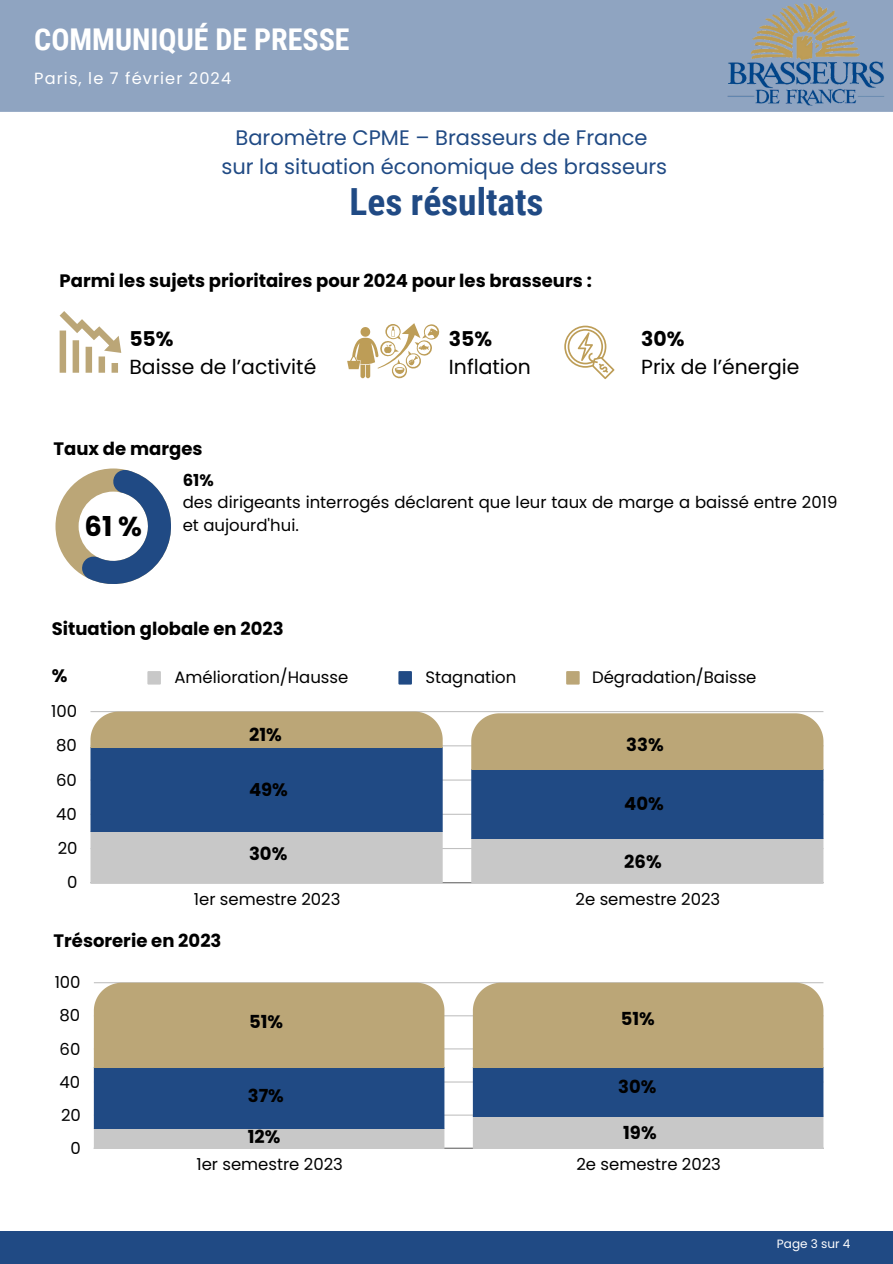
<style>
.page{position:relative;width:893px;height:1264px;background:#fff}
.page>*{position:absolute;margin:0;border:0;box-sizing:border-box;transform-origin:0 0}
.t1{font:700 37.35px "Roboto Condensed";color:#204a84}
.t2{font:700 30px "Roboto Condensed";color:#fff}
.t3{font:700 27.45px "Poppins";color:#000}
.t4{font:21px/29.2px "Poppins";color:#204a84;text-align:center}
.t5{font:20.4px/28px "Poppins";color:#000}
.t6{font:700 18px "Poppins";color:#000}
.t7{font:700 17.85px "Poppins";color:#000}
.t8{font:16.5px/22.5px "Poppins";color:#000}
.t9{font:16.2px "Poppins";letter-spacing:.07em;color:#fff}
.t10{font:12px "Poppins";color:#fff}
.s1{font-weight:700}
</style>
<div class="page">
<div style="left:369px;top:1230px;width:523px;height:33px;background:#204a84"></div>
<div style="left:0;top:1230px;width:664px;height:33px;background:#204a84"></div>
<div style="left:0;top:0;width:892px;height:112px;background:#8fa4c1"></div>
<img style="left:727px;top:3px;width:157px;height:103px">
<svg style="left:55px;top:468px;width:116px;height:116px"></svg>
<svg style="left:60px;top:311px;width:61px;height:62px"></svg>
<svg style="left:347px;top:323px;width:92px;height:56px"></svg>
<svg style="left:564px;top:325px;width:50px;height:54px"></svg>
<svg style="left:147px;top:671px;width:14px;height:13px"></svg>
<svg style="left:398px;top:671px;width:14px;height:13px"></svg>
<svg style="left:566px;top:671px;width:13px;height:13px"></svg>
<hr style="left:90px;top:848px;width:733px;height:1px;background:#000">
<hr style="left:90px;top:813px;width:733px;height:1px;background:#000">
<hr style="left:90px;top:779px;width:733px;height:1px;background:#000">
<hr style="left:90px;top:745px;width:733px;height:1px;background:#000">
<hr style="left:90px;top:711px;width:733px;height:1px;background:#000">
<hr style="left:90px;top:882px;width:733px;height:1px;background:#000">
<svg style="left:90px;top:711px;width:352px;height:171px;background:#738396"></svg>
<svg style="left:471px;top:713px;width:352px;height:169px;background:#7f8992"></svg>
<hr style="left:94px;top:1114px;width:729px;height:1px;background:#000">
<hr style="left:94px;top:1081px;width:729px;height:1px;background:#000">
<hr style="left:94px;top:1048px;width:729px;height:1px;background:#000">
<hr style="left:94px;top:1015px;width:729px;height:1px;background:#000">
<hr style="left:94px;top:982px;width:729px;height:1px;background:#000">
<hr style="left:94px;top:1147px;width:729px;height:1px;background:#000">
<svg style="left:94px;top:982px;width:350px;height:166px;background:#848886"></svg>
<svg style="left:473px;top:982px;width:350px;height:166px;background:#90918b"></svg>
<p class="t2" style="left:34px;top:22px;width:317px">COMMUNIQUÉ DE PRESSE</p>
<h6 class="t9" style="left:34px;top:67px;width:198px">Paris, le 7 février 2024</h6>
<h3 class="t4" style="left:221px;top:123px;width:447px">Baromètre CPME – Brasseurs de France sur la situation économique des brasseurs</h3>
<h1 class="t1" style="left:349px;top:180px;width:195px">Les résultats</h1>
<p class="t6" style="left:60px;top:268px;width:533px">Parmi les sujets prioritaires pour 2024 pour les brasseurs :</p>
<h3 class="t5" style="left:129px;top:324px;width:188px"><span class="s1">55%<br></span>Baisse de l’activité</h3>
<p class="t5" style="left:449px;top:324px;width:83px"><span class="s1">35%<br></span>Inflation</p>
<p class="t5" style="left:641px;top:324px;width:160px"><span class="s1">30%<br></span>Prix de l’énergie</p>
<h4 class="t6" style="left:54px;top:436px;width:150px">Taux de marges</h4>
<h3 class="t3" style="left:85px;top:507px;width:59px">61%</h3>
<h4 class="t8" style="left:183px;top:468px;width:656px"><span class="s1">61%<br></span>des dirigeants interrogés déclarent que leur taux de marge a baissé entre 2019 et aujourd'hui.</h4>
<h3 class="t6" style="left:52px;top:616px;width:233px">Situation globale en 2023</h3>
<h3 class="t6" style="left:52px;top:663px;width:17px">%</h3>
<p class="t8" style="left:51px;top:700px;width:27px">100</p>
<p class="t8" style="left:56px;top:734px;width:22px">80</p>
<p class="t8" style="left:56px;top:768px;width:22px">60</p>
<p class="t8" style="left:56px;top:803px;width:22px">40</p>
<p class="t8" style="left:58px;top:837px;width:21px">20</p>
<p class="t8" style="left:67px;top:871px;width:12px">0</p>
<p class="t8" style="left:174px;top:666px;width:175px">Amélioration/Hausse</p>
<p class="t8" style="left:425px;top:666px;width:92px">Stagnation</p>
<p class="t8" style="left:592px;top:666px;width:166px">Dégradation/Baisse</p>
<h4 class="t6" style="left:249px;top:721px;width:34px">21%</h4>
<p class="t6" style="left:249px;top:776px;width:40px">49%</p>
<h4 class="t6" style="left:249px;top:841px;width:40px">30%</h4>
<h5 class="t6" style="left:626px;top:732px;width:39px">33%</h5>
<h4 class="t6" style="left:624px;top:791px;width:41px">40%</h4>
<h4 class="t6" style="left:624px;top:849px;width:39px">26%</h4>
<p class="t8" style="left:194px;top:887px;width:148px">1er semestre 2023</p>
<p class="t8" style="left:575px;top:887px;width:146px">2e semestre 2023</p>
<h4 class="t6" style="left:54px;top:928px;width:169px">Trésorerie en 2023</h4>
<p class="t8" style="left:55px;top:971px;width:27px">100</p>
<p class="t8" style="left:60px;top:1004px;width:22px">80</p>
<p class="t8" style="left:59px;top:1037px;width:22px">60</p>
<p class="t8" style="left:60px;top:1070px;width:22px">40</p>
<p class="t8" style="left:61px;top:1103px;width:21px">20</p>
<p class="t8" style="left:70px;top:1136px;width:12px">0</p>
<h4 class="t7" style="left:249px;top:1009px;width:35px">51%</h4>
<h4 class="t7" style="left:248px;top:1083px;width:38px">37%</h4>
<h4 class="t7" style="left:248px;top:1124px;width:34px">12%</h4>
<h4 class="t7" style="left:620px;top:1006px;width:35px">51%</h4>
<h4 class="t7" style="left:618px;top:1074px;width:40px">30%</h4>
<h4 class="t7" style="left:623px;top:1120px;width:35px">19%</h4>
<p class="t8" style="left:196px;top:1152px;width:148px">1er semestre 2023</p>
<p class="t8" style="left:576px;top:1152px;width:146px">2e semestre 2023</p>
<h4 class="t10" style="left:777px;top:1235px;width:75px">Page 3 sur 4</h4>
</div>
